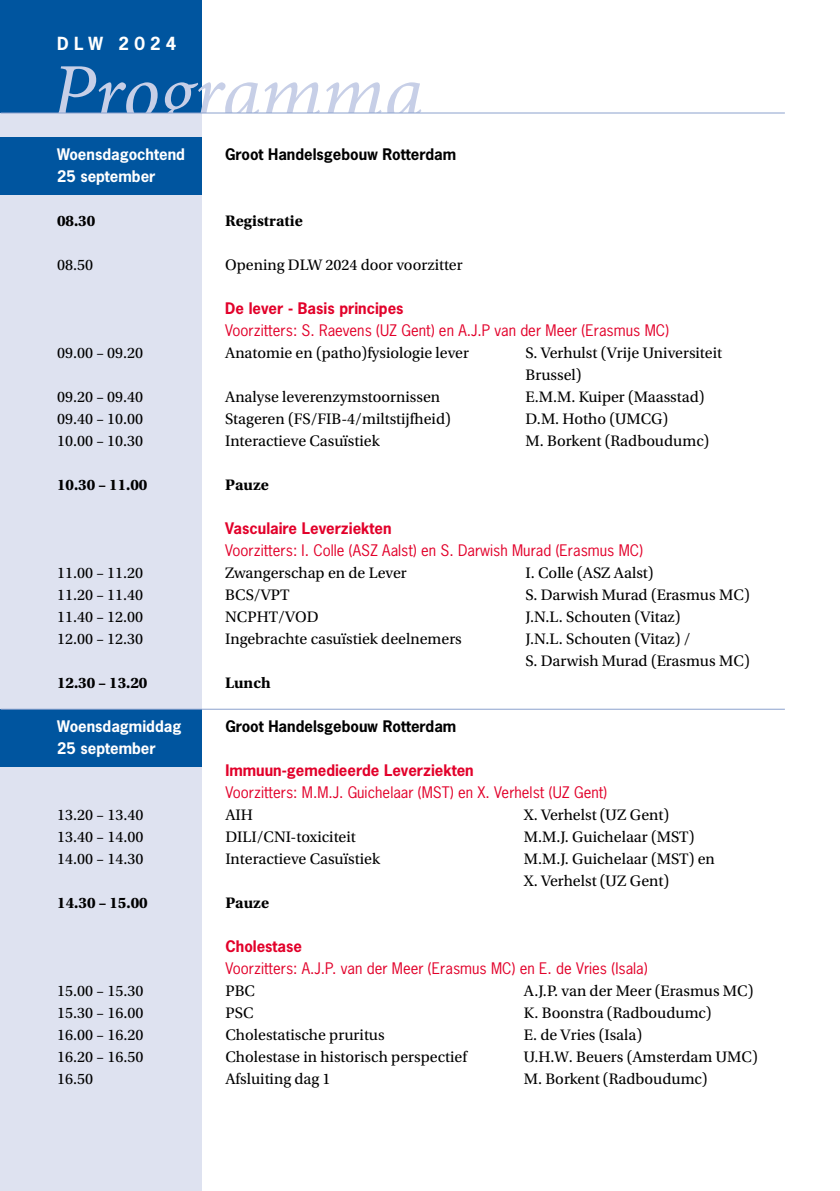
<style>
.page{position:relative;width:840px;height:1191px;background:#fff}
.page>*{position:absolute;margin:0;border:0;box-sizing:border-box;transform-origin:0 0}
.t1{font:italic 80px "Minion Pro";letter-spacing:-.01em;color:#c7cfe7}
.t2{font:700 17px "News Gothic Std";letter-spacing:.305em;color:#fff}
.t3{font:16px/22px "Utopia Std";color:#000}
.t4{font:700 16px "Utopia Std";color:#000}
.t5{font:15px "News Gothic Std";color:#e2002a}
.t6{font:700 15px "News Gothic Std";color:#e2002a}
.t7{font:700 15px "News Gothic Std";color:#000}
.t8{font:700 15px "News Gothic Std";color:#fff}
.s1{font-family:"News Gothic Std";font-weight:700;font-size:15px;color:#fff}
</style>
<div class="page">
<div style="left:1px;top:0;width:201px;height:119px;background:#00559f"></div>
<div style="left:1px;top:113px;width:201px;height:1078px;background:#dee2f0"></div>
<hr style="left:1px;top:113px;width:783px;height:1px;background:#8ba1cd">
<hr style="left:839px;top:137px;width:1px;height:57px;background:#00559f">
<div style="left:1px;top:709px;width:201px;height:57px;background:#00559f"></div>
<hr style="left:1px;top:709px;width:783px;height:1px;background:#8ba1cd">
<hr style="left:839px;top:688px;width:1px;height:57px;background:#00559f">
<div style="left:1px;top:137px;width:201px;height:58px;background:#00559f"></div>
<p class="t2" style="left:57px;top:32px;width:121px">DLW 2024</p>
<h1 class="t1" style="left:51px;top:38px;width:374px">Programma</h1>
<p class="t8" style="left:57px;top:144px;width:129px">Woensdagochtend</p>
<p class="t7" style="left:225px;top:144px;width:232px">Groot Handelsgebouw Rotterdam</p>
<p class="t8" style="left:57px;top:166px;width:100px">25 september</p>
<p class="t4" style="left:57px;top:212px;width:40px">08.30</p>
<p class="t4" style="left:225px;top:212px;width:79px">Registratie</p>
<p class="t3" style="left:57px;top:254px;width:37px">08.50</p>
<p class="t3" style="left:225px;top:254px;width:239px">Opening DLW 2024 door voorzitter</p>
<p class="t6" style="left:225px;top:298px;width:180px">De lever - Basis principes</p>
<p class="t5" style="left:225px;top:321px;width:445px">Voorzitters: S. Raevens (UZ Gent) en A.J.P van der Meer (Erasmus MC)</p>
<p class="t3" style="left:57px;top:342px;width:88px">09.00 – 09.20</p>
<p class="t3" style="left:225px;top:342px;width:245px">Anatomie en (patho)fysiologie lever</p>
<p class="t3" style="left:525px;top:342px;width:198px">S. Verhulst (Vrije Universiteit<br>Brussel)</p>
<p class="t3" style="left:57px;top:386px;width:88px">09.20 – 09.40</p>
<p class="t3" style="left:225px;top:386px;width:216px">Analyse leverenzymstoornissen</p>
<p class="t3" style="left:525px;top:386px;width:180px">E.M.M. Kuiper (Maasstad)</p>
<p class="t3" style="left:57px;top:408px;width:88px">09.40 – 10.00</p>
<p class="t3" style="left:225px;top:408px;width:227px">Stageren (FS/FIB-4/miltstijfheid)</p>
<p class="t3" style="left:525px;top:408px;width:144px">D.M. Hotho (UMCG)</p>
<p class="t3" style="left:57px;top:430px;width:88px">10.00 – 10.30</p>
<p class="t3" style="left:225px;top:430px;width:156px">Interactieve Casuïstiek</p>
<p class="t3" style="left:525px;top:430px;width:185px">M. Borkent (Radboudumc)</p>
<p class="t4" style="left:57px;top:476px;width:92px">10.30 – 11.00</p>
<p class="t4" style="left:225px;top:476px;width:45px">Pauze</p>
<p class="t6" style="left:225px;top:518px;width:168px">Vasculaire Leverziekten</p>
<p class="t5" style="left:225px;top:541px;width:419px">Voorzitters: I. Colle (ASZ Aalst) en S. Darwish Murad (Erasmus MC)</p>
<p class="t3" style="left:57px;top:562px;width:88px">11.00 – 11.20</p>
<p class="t3" style="left:225px;top:562px;width:183px">Zwangerschap en de Lever</p>
<p class="t3" style="left:525px;top:562px;width:129px">I. Colle (ASZ Aalst)</p>
<p class="t3" style="left:57px;top:584px;width:88px">11.20 – 11.40</p>
<p class="t3" style="left:225px;top:584px;width:66px">BCS/VPT</p>
<p class="t3" style="left:525px;top:584px;width:225px">S. Darwish Murad (Erasmus MC)</p>
<p class="t3" style="left:57px;top:606px;width:88px">11.40 – 12.00</p>
<p class="t3" style="left:225px;top:606px;width:95px">NCPHT/VOD</p>
<p class="t3" style="left:525px;top:606px;width:156px">J.N.L. Schouten (Vitaz)</p>
<p class="t3" style="left:57px;top:628px;width:88px">12.00 – 12.30</p>
<p class="t3" style="left:225px;top:628px;width:238px">Ingebrachte casuïstiek deelnemers</p>
<p class="t3" style="left:525px;top:628px;width:225px">J.N.L. Schouten (Vitaz) /<br>S. Darwish Murad (Erasmus MC)</p>
<p class="t4" style="left:57px;top:674px;width:92px">12.30 – 13.20</p>
<p class="t4" style="left:225px;top:674px;width:47px">Lunch</p>
<p class="t8" style="left:57px;top:716px;width:125px">Woensdagmiddag</p>
<p class="t7" style="left:225px;top:716px;width:232px">Groot Handelsgebouw Rotterdam</p>
<p class="t8" style="left:57px;top:738px;width:100px">25 september</p>
<p class="t6" style="left:225px;top:760px;width:250px">Immuun-gemedieerde Leverziekten</p>
<p class="t5" style="left:225px;top:783px;width:383px">Voorzitters: M.M.J. Guichelaar (MST) en X. Verhelst (UZ Gent)</p>
<p class="t3" style="left:57px;top:804px;width:88px">13.20 – 13.40</p>
<p class="t3" style="left:225px;top:804px;width:29px">AIH</p>
<p class="t3" style="left:523px;top:804px;width:147px">X. Verhelst (UZ Gent)</p>
<p class="t3" style="left:57px;top:826px;width:88px">13.40 – 14.00</p>
<p class="t3" style="left:225px;top:826px;width:132px">DILI/CNI-toxiciteit</p>
<p class="t3" style="left:523px;top:826px;width:172px">M.M.J. Guichelaar (MST)</p>
<p class="t3" style="left:57px;top:848px;width:88px">14.00 – 14.30</p>
<p class="t3" style="left:225px;top:848px;width:156px">Interactieve Casuïstiek</p>
<p class="t3" style="left:523px;top:848px;width:192px">M.M.J. Guichelaar (MST) en<br>X. Verhelst (UZ Gent)</p>
<p class="t4" style="left:57px;top:894px;width:92px">14.30 – 15.00</p>
<p class="t4" style="left:225px;top:894px;width:45px">Pauze</p>
<p class="t6" style="left:225px;top:936px;width:78px">Cholestase</p>
<p class="t5" style="left:225px;top:959px;width:423px">Voorzitters: A.J.P. van der Meer (Erasmus MC) en E. de Vries (Isala)</p>
<p class="t3" style="left:57px;top:980px;width:88px">15.00 – 15.30</p>
<p class="t3" style="left:225px;top:980px;width:31px">PBC</p>
<p class="t3" style="left:523px;top:980px;width:231px">A.J.P. van der Meer (Erasmus MC)</p>
<p class="t3" style="left:57px;top:1002px;width:88px">15.30 – 16.00</p>
<p class="t3" style="left:225px;top:1002px;width:30px">PSC</p>
<p class="t3" style="left:523px;top:1002px;width:189px">K. Boonstra (Radboudumc)</p>
<p class="t3" style="left:57px;top:1024px;width:88px">16.00 – 16.20</p>
<p class="t3" style="left:225px;top:1024px;width:161px">Cholestatische pruritus</p>
<p class="t3" style="left:523px;top:1024px;width:120px">E. de Vries (Isala)</p>
<p class="t3" style="left:57px;top:1046px;width:88px">16.20 – 16.50</p>
<p class="t3" style="left:225px;top:1046px;width:243px">Cholestase in historisch perspectief</p>
<p class="t3" style="left:523px;top:1046px;width:235px">U.H.W. Beuers (Amsterdam UMC)</p>
<p class="t3" style="left:57px;top:1068px;width:38px">16.50</p>
<p class="t3" style="left:225px;top:1068px;width:220px">Afsluiting dag 1<span class="s1">M. Borkent (Rad</span></p>
<p class="t3" style="left:523px;top:1068px;width:185px">M. Borkent (Radboudumc)</p>
</div>
